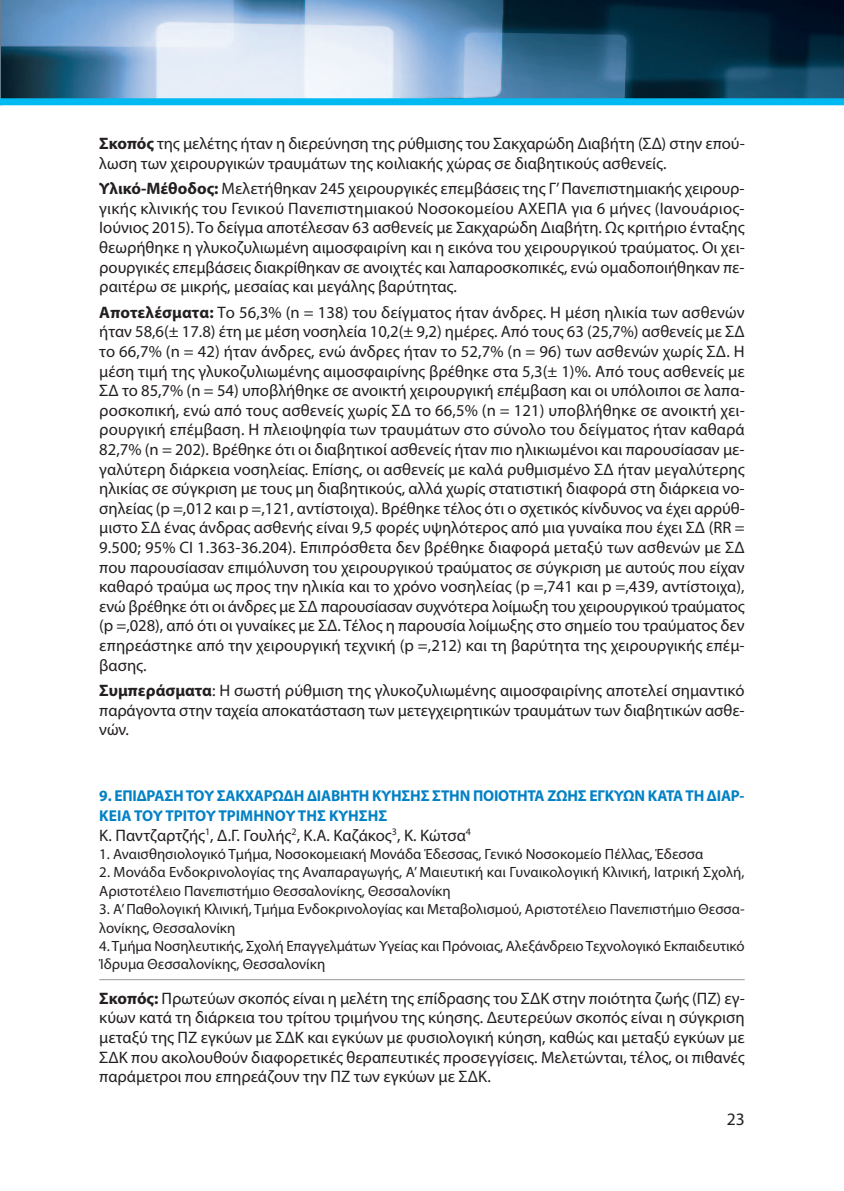
<style>
.page{position:relative;width:844px;height:1191px;background:#fff}
.page>*{position:absolute;margin:0;border:0;box-sizing:border-box;transform-origin:0 0}
.t1{font:17.5px "Myriad Pro";color:#231f20}
.t2{font:16.62px/19.6px "Myriad Pro";color:#231f20;text-align:justify}
.t3{font:700 15.75px/19.6px "Myriad Pro";letter-spacing:-.01em;color:#0381c5}
.t4{font:14.88px/18.4px "Myriad Pro";color:#231f20}
.s1{font-weight:700}
</style>
<div class="page">
<img style="left:1px;top:0;width:842px;height:98px">
<div style="left:0;top:98px;width:843px;height:7px;background:#00baf1"></div>
<hr style="left:99px;top:979px;width:645px;height:1px;background:#939598">
<p class="t2" style="left:99px;top:135px;width:647px"><span class="s1">Σκοπός</span> της μελέτης ήταν η διερεύνηση της ρύθμισης του Σακχαρώδη Διαβήτη (ΣΔ) στην επού&shy;λωση των χειρουργικών τραυμάτων της κοιλιακής χώρας σε διαβητικούς ασθενείς.</p>
<p class="t2" style="left:99px;top:180px;width:646px"><span class="s1">Υλικό-Μέθοδος:</span> Μελετήθηκαν 245 χειρουργικές επεμβάσεις της Γ’Πανεπιστημιακής χειρουρ&shy;γικής κλινικής του Γενικού Πανεπιστημιακού Νοσοκομείου ΑΧΕΠΑ για 6 μήνες (Ιανουάριος-Ιούνιος 2015). Το δείγμα αποτέλεσαν 63 ασθενείς με Σακχαρώδη Διαβήτη. Ως κριτήριο ένταξης θεωρήθηκε η γλυκοζυλιωμένη αιμοσφαιρίνη και η εικόνα του χειρουργικού τραύματος. Οι χει&shy;ρουργικές επεμβάσεις διακρίθηκαν σε ανοιχτές και λαπαροσκοπικές, ενώ ομαδοποιήθηκαν πε&shy;ραιτέρω σε μικρής, μεσαίας και μεγάλης βαρύτητας.</p>
<p class="t2" style="left:99px;top:304px;width:647px"><span class="s1">Αποτελέσματα:</span> Το 56,3% (n = 138) του δείγματος ήταν άνδρες. Η μέση ηλικία των ασθενών ήταν 58,6(± 17.8) έτη με μέση νοσηλεία 10,2(± 9,2) ημέρες. Από τους 63 (25,7%) ασθενείς με ΣΔ το 66,7% (n = 42) ήταν άνδρες, ενώ άνδρες ήταν το 52,7% (n = 96) των ασθενών χωρίς ΣΔ. Η μέση τιμή της γλυκοζυλιωμένης αιμοσφαιρίνης βρέθηκε στα 5,3(± 1)%. Από τους ασθενείς με ΣΔ το 85,7% (n = 54) υποβλήθηκε σε ανοικτή χειρουργική επέμβαση και οι υπόλοιποι σε λαπα&shy;ροσκοπική, ενώ από τους ασθενείς χωρίς ΣΔ το 66,5% (n = 121) υποβλήθηκε σε ανοικτή χει&shy;ρουργική επέμβαση. Η πλειοψηφία των τραυμάτων στο σύνολο του δείγματος ήταν καθαρά 82,7% (n = 202). Βρέθηκε ότι οι διαβητικοί ασθενείς ήταν πιο ηλικιωμένοι και παρουσίασαν με&shy;γαλύτερη διάρκεια νοσηλείας. Επίσης, οι ασθενείς με καλά ρυθμισμένο ΣΔ ήταν μεγαλύτερης ηλικίας σε σύγκριση με τους μη διαβητικούς, αλλά χωρίς στατιστική διαφορά στη διάρκεια νο&shy;σηλείας (p =,012 και p =,121, αντίστοιχα). Βρέθηκε τέλος ότι ο σχετικός κίνδυνος να έχει αρρύθ&shy;μιστο ΣΔ ένας άνδρας ασθενής είναι 9,5 φορές υψηλότερος από μια γυναίκα που έχει ΣΔ (RR = 9.500; 95% CI 1.363-36.204). Επιπρόσθετα δεν βρέθηκε διαφορά μεταξύ των ασθενών με ΣΔ που παρουσίασαν επιμόλυνση του χειρουργικού τραύματος σε σύγκριση με αυτούς που είχαν καθαρό τραύμα ως προς την ηλικία και το χρόνο νοσηλείας (p =,741 και p =,439, αντίστοιχα), ενώ βρέθηκε ότι οι άνδρες με ΣΔ παρουσίασαν συχνότερα λοίμωξη του χειρουργικού τραύματος (p =,028), από ότι οι γυναίκες με ΣΔ. Τέλος η παρουσία λοίμωξης στο σημείο του τραύματος δεν επηρεάστηκε από την χειρουργική τεχνική (p =,212) και τη βαρύτητα της χειρουργικής επέμ&shy;βασης.</p>
<p class="t2" style="left:99px;top:682px;width:646px"><span class="s1">Συμπεράσματα</span>: Η σωστή ρύθμιση της γλυκοζυλιωμένης αιμοσφαιρίνης αποτελεί σημαντικό παράγοντα στην ταχεία αποκατάσταση των μετεγχειρητικών τραυμάτων των διαβητικών ασθε&shy;νών.</p>
<p class="t3" style="left:99px;top:787px;width:646px">9. ΕΠΙΔΡΑΣΗΤΟΥ ΣΑΚΧΑΡΩΔΗ ΔΙΑΒΗΤΗ ΚΥΗΣΗΣ ΣΤΗΝ ΠΟΙΟΤΗΤΑ ΖΩΗΣ ΕΓΚΥΩΝ ΚΑΤΑΤΗ ΔΙΑΡ-<br>ΚΕΙΑ ΤΟΥ ΤΡΙΤΟΥ ΤΡΙΜΗΝΟΥ ΤΗΣ ΚΥΗΣΗΣ</p>
<p class="t2" style="left:99px;top:826px;width:373px">Κ. Παντζαρτζής<sup>1</sup>, Δ.Γ. Γουλής<sup>2</sup>, Κ.Α. Καζάκος<sup>3</sup>, Κ. Κώτσα<sup>4</sup></p>
<p class="t4" style="left:99px;top:846px;width:605px">1. Αναισθησιολογικό Τμήμα, Νοσοκομειακή Μονάδα Έδεσσας, Γενικό Νοσοκομείο Πέλλας, Έδεσσα</p>
<p class="t4" style="left:99px;top:864px;width:646px">2. Μονάδα Ενδοκρινολογίας της Αναπαραγωγής, Α’ Μαιευτική και Γυναικολογική Κλινική, Ιατρική Σχολή,<br>Αριστοτέλειο Πανεπιστήμιο Θεσσαλονίκης, Θεσσαλονίκη</p>
<p class="t4" style="left:99px;top:901px;width:646px">3. Α’Παθολογική Κλινική, Τμήμα Ενδοκρινολογίας και Μεταβολισμού, Αριστοτέλειο Πανεπιστήμιο Θεσσα&shy;λονίκης, Θεσσαλονίκη</p>
<p class="t4" style="left:99px;top:938px;width:646px">4. Τμήμα Νοσηλευτικής, Σχολή Επαγγελμάτων Υγείας και Πρόνοιας, Αλεξάνδρειο Τεχνολογικό Εκπαιδευτικό<br>Ίδρυμα Θεσσαλονίκης, Θεσσαλονίκη</p>
<p class="t2" style="left:99px;top:989px;width:647px"><span class="s1">Σκοπός:</span> Πρωτεύων σκοπός είναι η μελέτη της επίδρασης του ΣΔΚ στην ποιότητα ζωής (ΠΖ) εγ&shy;κύων κατά τη διάρκεια του τρίτου τριμήνου της κύησης. Δευτερεύων σκοπός είναι η σύγκριση μεταξύ της ΠΖ εγκύων με ΣΔΚ και εγκύων με φυσιολογική κύηση, καθώς και μεταξύ εγκύων με ΣΔΚ που ακολουθούν διαφορετικές θεραπευτικές προσεγγίσεις. Μελετώνται, τέλος, οι πιθανές παράμετροι που επηρεάζουν την ΠΖ των εγκύων με ΣΔΚ.</p>
<p class="t1" style="left:726px;top:1112px;width:19px">23</p>
</div>
